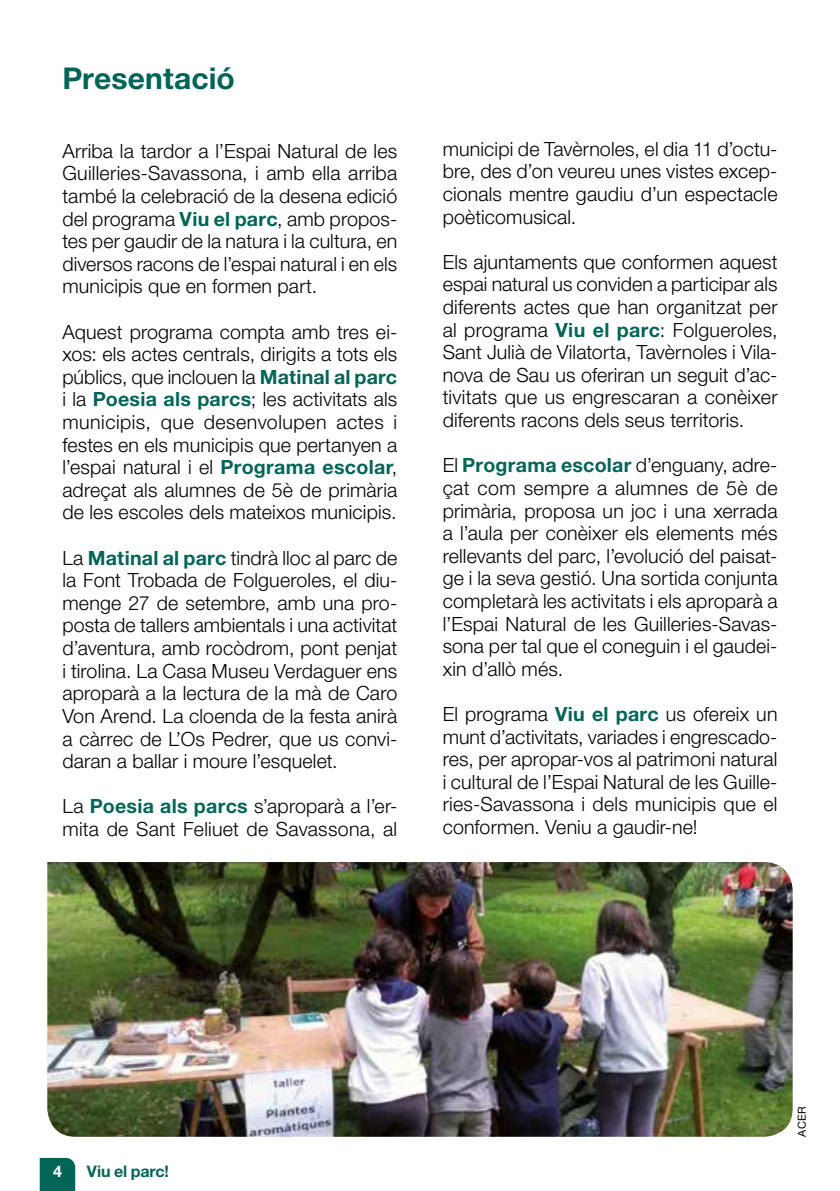
<style>
.page{position:relative;width:840px;height:1191px;background:#fff}
.page>*{position:absolute;margin:0;border:0;box-sizing:border-box;transform-origin:0 0}
.t1{font:700 30px "Helvetica Neue LT Std";letter-spacing:.005em;color:#006556}
.t2{font:300 19.6px/22.6px "Helvetica Neue LT Std";letter-spacing:.01em;color:#000;text-align:justify}
.t3{font:700 16px "Helvetica Neue LT Std";letter-spacing:-.01em;color:#006556}
.t4{font:700 16px "Helvetica Neue LT Std";color:#fff}
.t5{font:11px "Helvetica Neue LT Std";color:#000}
.s1{font-weight:700;color:#006556}
</style>
<div class="page">
<svg style="left:40px;top:1157px;width:35px;height:34px"></svg>
<img style="left:47px;top:862px;width:745px;height:274px">
<h1 class="t1" style="left:62px;top:60px;width:174px">Presentació</h1>
<p class="t2" style="left:62px;top:139px;width:336px">Arriba la tardor a l’Espai Natural de les Guilleries-Savassona, i amb ella arriba també la celebració de la desena edició del programa <span class="s1">Viu el parc</span>, amb propos&shy;tes per gaudir de la natura i la cultura, en diversos racons de l’espai natural i en els municipis que en formen part.</p>
<p class="t2" style="left:62px;top:320px;width:336px">Aquest programa compta amb tres ei&shy;xos: els actes centrals, dirigits a tots els públics, que inclouen la <span class="s1">Matinal al parc </span>i la <span class="s1">Poesia als parcs</span>; les activitats als municipis, que desenvolupen actes i festes en els municipis que pertanyen a l’espai natural i el <span class="s1">Programa escolar</span>, adreçat als alumnes de 5è de primària de les escoles dels mateixos municipis.</p>
<p class="t2" style="left:62px;top:546px;width:336px">La <span class="s1">Matinal al parc</span> tindrà lloc al parc de la Font Trobada de Folgueroles, el diu&shy;menge 27 de setembre, amb una pro&shy;posta de tallers ambientals i una activitat d’aventura, amb rocòdrom, pont penjat i tirolina. La Casa Museu Verdaguer ens aproparà a la lectura de la mà de Caro Von Arend. La cloenda de la festa anirà a càrrec de L’Os Pedrer, que us convi&shy;daran a ballar i moure l’esquelet.</p>
<p class="t2" style="left:62px;top:794px;width:336px">La <span class="s1">Poesia als parcs</span> s’aproparà a l’er&shy;mita de Sant Feliuet de Savassona, al</p>
<p class="t2" style="left:442px;top:137px;width:336px">municipi de Tavèrnoles, el dia 11 d’octu&shy;bre, des d’on veureu unes vistes excep&shy;cionals mentre gaudiu d’un espectacle poèticomusical.</p>
<p class="t2" style="left:442px;top:250px;width:336px">Els ajuntaments que conformen aquest espai natural us conviden a participar als diferents actes que han organitzat per al programa <span class="s1">Viu el parc</span>: Folgueroles, Sant Julià de Vilatorta, Tavèrnoles i Vila&shy;nova de Sau us oferiran un seguit d’ac&shy;tivitats que us engrescaran a conèixer diferents racons dels seus territoris.</p>
<p class="t2" style="left:442px;top:453px;width:336px">El <span class="s1">Programa escolar</span> d’enguany, adre&shy;çat com sempre a alumnes de 5è de primària, proposa un joc i una xerrada a l’aula per conèixer els elements més rellevants del parc, l’evolució del paisat&shy;ge i la seva gestió. Una sortida conjunta completarà les activitats i els aproparà a l’Espai Natural de les Guilleries-Savas&shy;sona per tal que el coneguin i el gaudei&shy;xin d’allò més.</p>
<p class="t2" style="left:442px;top:702px;width:336px">El programa <span class="s1">Viu el parc</span> us ofereix un munt d’activitats, variades i engrescado&shy;res, per apropar-vos al patrimoni natural i cultural de l’Espai Natural de les Guille&shy;ries-Savassona i dels municipis que el conformen. Veniu a gaudir-ne!</p>
<p class="t4" style="left:53px;top:1161px;width:10px">4</p>
<p class="t3" style="left:87px;top:1161px;width:83px">Viu el parc!</p>
<p class="t5" style="left:794px;top:1136px;width:31px;rotate:-90deg">ACER</p>
</div>
